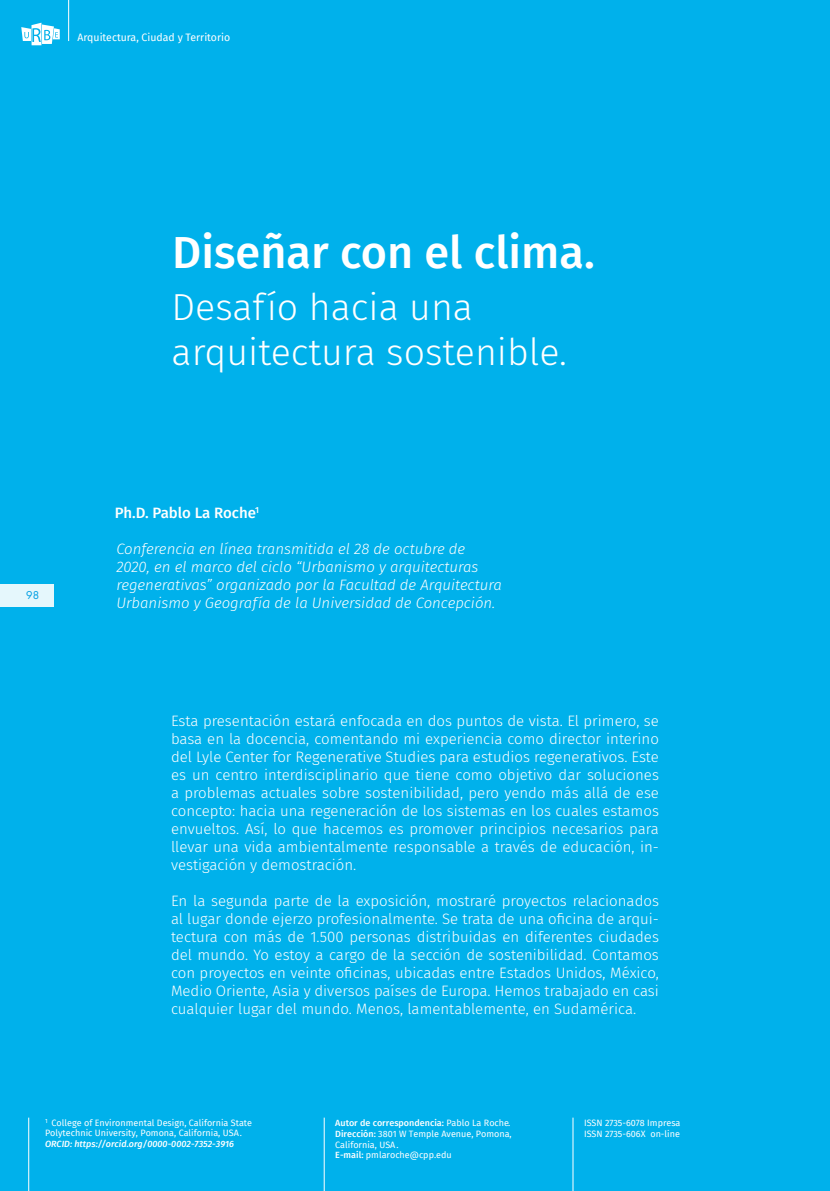
<style>
.page{position:relative;width:830px;height:1191px;background:#fff}
.page>*{position:absolute;margin:0;border:0;box-sizing:border-box;transform-origin:0 0}
.t1{font:500 45px "Fira Sans";color:#fff}
.t2{font:300 37.5px/45px "Fira Sans";color:#fff}
.t3{font:300 15px/18px "Fira Sans";color:#fff;text-align:justify}
.t4{font:italic 300 15px/18px "Fira Sans";color:#fff}
.t5{font:500 15px "Fira Sans";letter-spacing:-.005em;color:#fff}
.t6{font:10.5px "Fira Sans";color:#fff}
.t7{font:10.5px "Futura Std";color:#009fe3}
.t8{font:9px/10.8px "Fira Sans";color:#fff}
.t9{font:9px/10.8px "Fira Sans";color:#fff}
.s1{font-style:inherit}
.s2{font-weight:500;font-style:italic}
.s3{font-weight:500}
</style>
<div class="page">
<div style="left:0;top:0;width:829px;height:1190px;background:#00b1eb"></div>
<div style="left:0;top:584px;width:53px;height:22px;background:#e5f7fc"></div>
<hr style="left:68px;top:0;width:1px;height:41px;background:#fff">
<svg style="left:21px;top:23px;width:39px;height:22px"></svg>
<hr style="left:572px;top:1117px;width:1px;height:74px;background:#fff">
<hr style="left:324px;top:1117px;width:1px;height:74px;background:#fff">
<hr style="left:28px;top:1117px;width:1px;height:74px;background:#fff">
<p class="t6" style="left:77px;top:30px;width:154px">Arquitectura, Ciudad y Territorio</p>
<p class="t7" style="left:26px;top:588px;width:14px">98</p>
<h1 class="t1" style="left:172px;top:216px;width:424px">Diseñar con el clima.</h1>
<h2 class="t2" style="left:171px;top:284px;width:396px">Desafío hacia una arquitectura sostenible.</h2>
<p class="t5" style="left:115px;top:500px;width:146px">Ph.D. Pablo La Roche<sup>1</sup></p>
<p class="t4" style="left:116px;top:539px;width:387px">Conferencia en línea transmitida el 28 de octubre de 2020, en el marco del ciclo “Urbanismo y arquitecturas regenerativas” organizado por la Facultad de Arquitectura Urbanismo y Geografía de la Universidad de Concepción.</p>
<p class="t3" style="left:171px;top:711px;width:489px">Esta presentación estará enfocada en dos puntos de vista. El primero, se basa en la docencia, comentando mi experiencia como director interino del Lyle Center for Regenerative Studies para estudios regenerativos. Este es un centro interdisciplinario que tiene como objetivo dar soluciones a problemas actuales sobre sostenibilidad, pero yendo más allá de ese concepto: hacia una regeneración de los sistemas en los cuales estamos envueltos. Así, lo que hacemos es promover principios necesarios para llevar una vida ambientalmente responsable a través de educación, in&shy;vestigación y demostración.</p>
<p class="t3" style="left:171px;top:891px;width:489px">En la segunda parte de la exposición, mostraré proyectos relacionados al lugar donde ejerzo profesionalmente. Se trata de una oficina de arqui&shy;tectura con más de 1.500 personas distribuidas en diferentes ciudades del mundo. Yo estoy a cargo de la sección de sostenibilidad. Contamos con proyectos en veinte oficinas, ubicadas entre Estados Unidos, México, Medio Oriente, Asia y diversos países de Europa. Hemos trabajado en casi cualquier lugar del mundo. Menos, lamentablemente, en Sudamérica.</p>
<p class="t8" style="left:45px;top:1116px;width:208px"><sup>1</sup> College of Environmental Design, California State<br>Polytechnic University, Pomona, California, USA <span class="s1">.<br></span><span class="s2">ORCID: https://orcid.org/0000-0002-7352-3916</span></p>
<p class="t8" style="left:335px;top:1117px;width:178px"><span class="s3">Autor de correspondencia:</span> Pablo La Roche<span class="s1">.<br></span><span class="s3">Dirección:</span> 3801 W Temple Avenue, Pomona,<br>California, USA <span class="s1">.<br></span><span class="s3">E-mail:</span> pmlaroche@cpp.edu</p>
<p class="t9" style="left:583px;top:1117px;width:98px">ISSN 2735-6078 Impresa<br>ISSN 2735-606X on-line</p>
</div>
